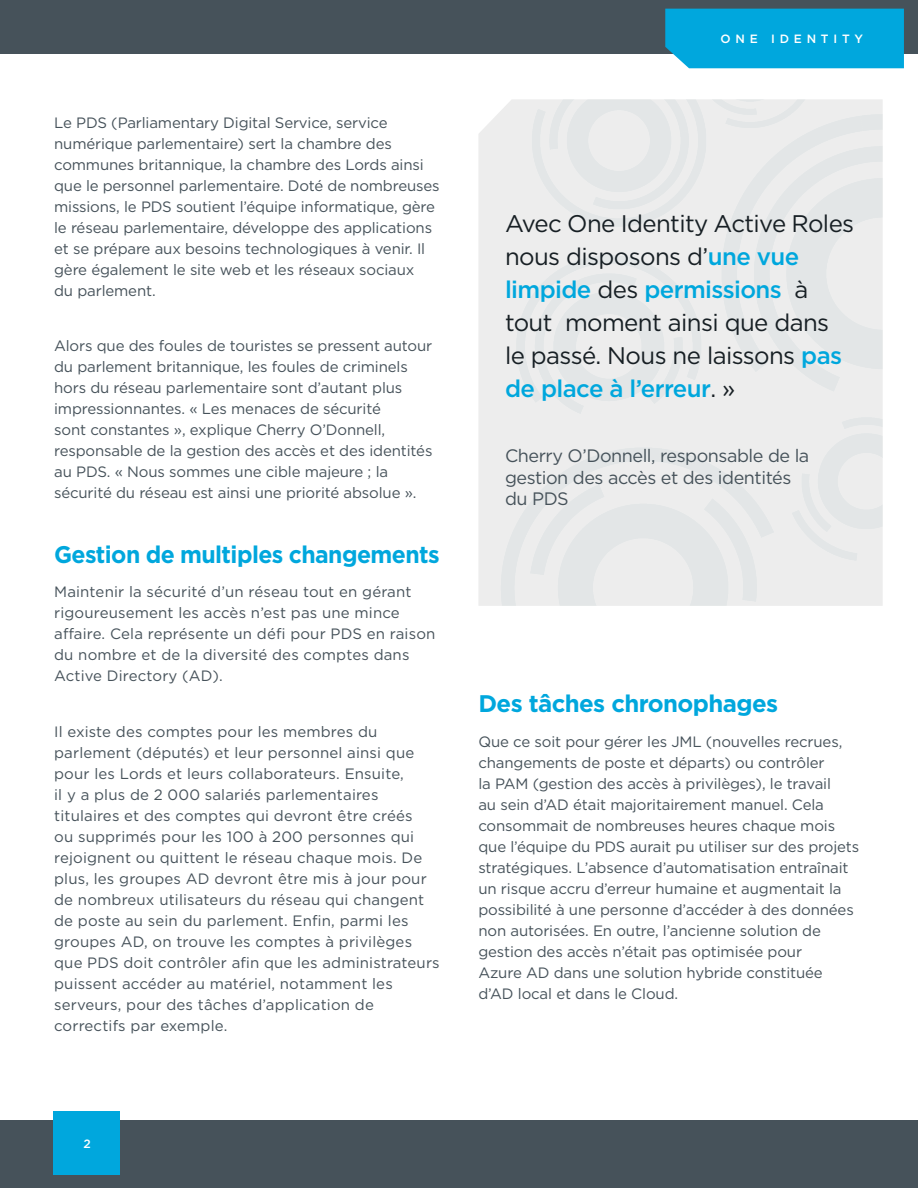
<style>
.page{position:relative;width:918px;height:1188px;background:#fff}
.page>*{position:absolute;margin:0;border:0;box-sizing:border-box;transform-origin:0 0}
.t1{font:24px/33px "Gotham";letter-spacing:-.025em;color:#171f24}
.text_heading{font:700 24px "Gotham";letter-spacing:-.025em;color:#00a7dd;scale:.96 1}
.text_heading-2{font:700 24px "Gotham";letter-spacing:-.025em;color:#00a7dd}
.attribution{font:18px/21.6px "Gotham";letter-spacing:-.025em;color:#46525a}
.body{font:15px/21px "Gotham";letter-spacing:-.01em;color:#46525a}
.body-2{font:15px/21px "Gotham";letter-spacing:.01em;color:#46525a}
.t2{font:500 12px "Gotham";letter-spacing:.4em;color:#fff}
.s1{font-weight:500;color:#00a7dd}
</style>
<div class="page">
<div style="left:0;top:0;width:918px;height:54px;background:#46525a"></div>
<div style="left:0;top:1120px;width:918px;height:68px;background:#46525a"></div>
<div style="left:54px;top:1111px;width:66px;height:64px;background:#00a7dd"></div>
<div style="left:665px;top:9px;width:239px;height:59px;background:#00a7dd"></div>
<img style="left:478px;top:99px;width:405px;height:507px">
<p class="body" style="left:54px;top:112px;width:387px">Le PDS (Parliamentary Digital Service, service numérique parlementaire) sert la chambre des communes britannique, la chambre des Lords ainsi que le personnel parlementaire. Doté de nombreuses missions, le PDS soutient l’équipe informatique, gère le réseau parlementaire, développe des applications et se prépare aux besoins technologiques à venir. Il gère également le site web et les réseaux sociaux<br>du parlement.</p>
<p class="body" style="left:54px;top:335px;width:380px">Alors que des foules de touristes se pressent autour du parlement britannique, les foules de criminels hors du réseau parlementaire sont d’autant plus impressionnantes. « Les menaces de sécurité<br>sont constantes », explique Cherry O’Donnell, responsable de la gestion des accès et des identités au PDS. « Nous sommes une cible majeure ; la sécurité du réseau est ainsi une priorité absolue ».</p>
<p class="text_heading" style="left:54px;top:538px;width:403px">Gestion de multiples changements</p>
<p class="body-2" style="left:54px;top:581px;width:383px">Maintenir la sécurité d’un réseau tout en gérant rigoureusement les accès n’est pas une mince affaire. Cela représente un défi pour PDS en raison du nombre et de la diversité des comptes dans Active Directory (AD).</p>
<p class="body-2" style="left:54px;top:721px;width:387px">Il existe des comptes pour les membres du parlement (députés) et leur personnel ainsi que pour les Lords et leurs collaborateurs. Ensuite,<br>il y a plus de 2 000 salariés parlementaires titulaires et des comptes qui devront être créés<br>ou supprimés pour les 100 à 200 personnes qui rejoignent ou quittent le réseau chaque mois. De plus, les groupes AD devront être mis à jour pour de nombreux utilisateurs du réseau qui changent de poste au sein du parlement. Enfin, parmi les groupes AD, on trouve les comptes à privilèges que PDS doit contrôler afin que les administrateurs puissent accéder au matériel, notamment les serveurs, pour des tâches d’application de correctifs par exemple.</p>
<p class="t2" style="left:721px;top:31px;width:144px">ONE IDENTITY</p>
<p class="t1" style="left:505px;top:206px;width:351px">Avec One Identity Active Roles nous disposons d’<span class="s1">une vue limpide</span> des <span class="s1">permissions</span> à tout moment ainsi que dans le passé. Nous ne laissons <span class="s1">pas de place à l’erreur</span>. »</p>
<p class="attribution" style="left:505px;top:445px;width:306px">Cherry O’Donnell, responsable de la gestion des accès et des identités du PDS</p>
<p class="text_heading-2" style="left:478px;top:688px;width:301px">Des tâches chronophages</p>
<p class="body" style="left:478px;top:731px;width:382px">Que ce soit pour gérer les JML (nouvelles recrues, changements de poste et départs) ou contrôler<br>la PAM (gestion des accès à privilèges), le travail<br>au sein d’AD était majoritairement manuel. Cela consommait de nombreuses heures chaque mois que l’équipe du PDS aurait pu utiliser sur des projets stratégiques. L’absence d’automatisation entraînait un risque accru d’erreur humaine et augmentait la possibilité à une personne d’accéder à des données non autorisées. En outre, l’ancienne solution de gestion des accès n’était pas optimisée pour<br>Azure AD dans une solution hybride constituée d’AD local et dans le Cloud.</p>
<p class="t2" style="left:83px;top:1136px;width:9px">2</p>
</div>
